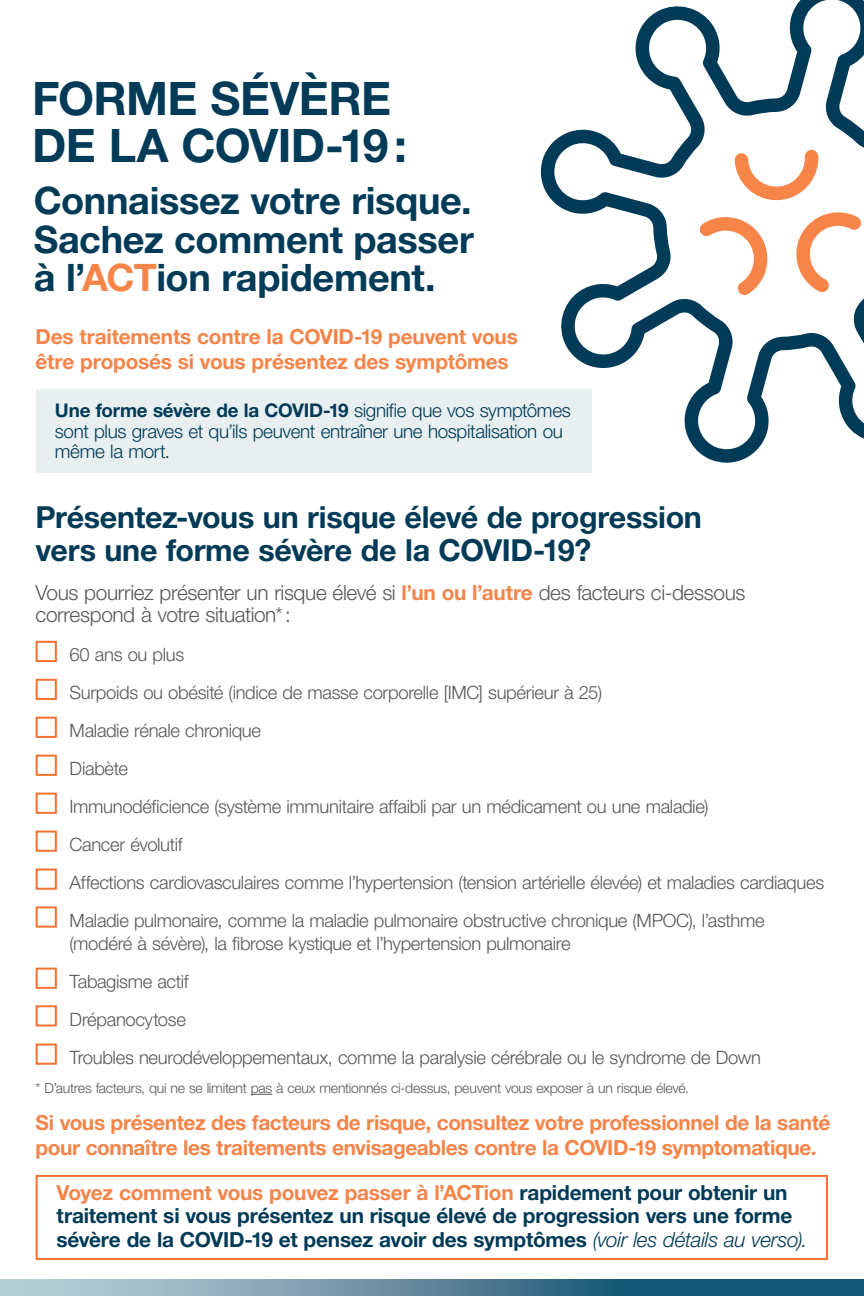
<style>
.page{position:relative;width:864px;height:1296px;background:#fff}
.page>*{position:absolute;margin:0;border:0;box-sizing:border-box;transform-origin:0 0}
.t1{font:700 46.2px/46.8px "Helvetica Neue LT Pro";letter-spacing:-.015em;color:#013b58}
.t2{font:700 38px/38.6px "Helvetica Neue LT Pro";letter-spacing:-.01em;color:#013b58;text-align:justify}
.t3{font:700 30.4px/33px "Helvetica Neue LT Pro";letter-spacing:-.01em;color:#013a57}
.t4{font:700 20.8px/25px "Helvetica Neue LT Pro";letter-spacing:-.015em;color:#f58449}
.t5{font:700 20.8px/23.6px "Helvetica Neue LT Pro";letter-spacing:-.01em;color:#013a57}
.t6{font:300 20.8px/21.6px "Helvetica Neue LT Pro";letter-spacing:-.02em;color:#57585a}
.t7{font:300 18.8px/20.8px "Helvetica Neue LT Pro";letter-spacing:-.02em;color:#013a57}
.t8{font:300 18.4px/23.2px "Helvetica Neue LT Pro";letter-spacing:-.02em;color:#57585a}
.t9{font:300 14px "Helvetica Neue LT Pro";letter-spacing:-.02em;color:#57585a}
.s1{color:#f58549}
.s2{font-weight:700}
.s3{font-weight:700;color:#f58449}
.s4{color:#f58449}
.s5{font-weight:300;font-style:italic}
</style>
<div class="page">
<svg style="left:541px;top:0;width:323px;height:463px"></svg>
<svg style="left:699px;top:211px;width:70px;height:84px"></svg>
<svg style="left:790px;top:206px;width:72px;height:86px"></svg>
<svg style="left:735px;top:150px;width:84px;height:50px"></svg>
<svg style="left:0;top:1280px;width:864px;height:16px;background:#5b889d"></svg>
<div style="left:36px;top:390px;width:556px;height:83px;background:#e7eff1"></div>
<svg style="left:251px;top:1094px;width:21px;height:1px"></svg>
<div style="left:36px;top:1175px;width:792px;height:85px;border:2px solid #f3722f"></div>
<div style="left:36px;top:641px;width:21px;height:21px;background:#fff;border:2px solid #f3722f"></div>
<div style="left:36px;top:679px;width:21px;height:21px;background:#fff;border:2px solid #f3722f"></div>
<div style="left:36px;top:717px;width:21px;height:21px;background:#fff;border:2px solid #f3722f"></div>
<div style="left:36px;top:755px;width:21px;height:21px;background:#fff;border:2px solid #f3722f"></div>
<div style="left:36px;top:793px;width:21px;height:21px;background:#fff;border:2px solid #f3722f"></div>
<div style="left:36px;top:831px;width:21px;height:21px;background:#fff;border:2px solid #f3722f"></div>
<div style="left:36px;top:869px;width:21px;height:21px;background:#fff;border:2px solid #f3722f"></div>
<div style="left:36px;top:906px;width:21px;height:22px;background:#fff;border:2px solid #f3722f"></div>
<div style="left:36px;top:968px;width:21px;height:21px;background:#fff;border:2px solid #f3722f"></div>
<div style="left:36px;top:1005px;width:21px;height:21px;background:#fff;border:2px solid #f3722f"></div>
<div style="left:36px;top:1044px;width:21px;height:21px;background:#fff;border:2px solid #f3722f"></div>
<p class="t1" style="left:32px;top:74px;width:376px">FORME SÉVÈRE<br>DE LA COVID-19:</p>
<p class="t2" style="left:34px;top:180px;width:442px">Connaissez votre risque.<br>Sachez comment passer à l’<span class="s1">ACT</span>ion rapidement.</p>
<p class="t4" style="left:36px;top:324px;width:484px">Des traitements contre la COVID-19 peuvent vous être proposés si vous présentez des symptômes</p>
<p class="t7" style="left:55px;top:400px;width:518px"><span class="s2">Une forme sévère de la COVID-19</span> signifie que vos symptômes sont plus graves et qu’ils peuvent entraîner une hospitalisation ou même la mort.</p>
<p class="t3" style="left:36px;top:500px;width:668px">Présentez-vous un risque élevé de progression vers une forme sévère de la COVID-19?</p>
<p class="t6" style="left:36px;top:581px;width:711px">Vous pourriez présenter un risque élevé si <span class="s3">l’un ou l’autre</span> des facteurs ci-dessous correspond à votre situation*:</p>
<p class="t8" style="left:70px;top:643px;width:116px">60 ans ou plus</p>
<p class="t8" style="left:70px;top:681px;width:534px">Surpoids ou obésité (indice de masse corporelle [IMC] supérieur à 25)</p>
<p class="t8" style="left:70px;top:719px;width:193px">Maladie rénale chronique</p>
<p class="t8" style="left:70px;top:757px;width:60px">Diabète</p>
<p class="t8" style="left:70px;top:795px;width:640px">Immunodéficience (système immunitaire affaibli par un médicament ou une maladie)</p>
<p class="t8" style="left:70px;top:833px;width:115px">Cancer évolutif</p>
<p class="t8" style="left:70px;top:871px;width:756px">Affections cardiovasculaires comme l’hypertension (tension artérielle élevée) et maladies cardiaques</p>
<p class="t8" style="left:70px;top:908px;width:697px">Maladie pulmonaire, comme la maladie pulmonaire obstructive chronique (MPOC), l’asthme (modéré à sévère), la fibrose kystique et l’hypertension pulmonaire</p>
<p class="t8" style="left:70px;top:970px;width:120px">Tabagisme actif</p>
<p class="t8" style="left:70px;top:1008px;width:118px">Drépanocytose</p>
<p class="t8" style="left:70px;top:1046px;width:693px">Troubles neurodéveloppementaux, comme la paralysie cérébrale ou le syndrome de Down</p>
<p class="t9" style="left:36px;top:1079px;width:655px">* D’autres facteurs, qui ne se limitent pas à ceux mentionnés ci-dessus, peuvent vous exposer à un risque élevé.</p>
<p class="t4" style="left:36px;top:1109px;width:796px">Si vous présentez des facteurs de risque, consultez votre professionnel de la santé pour connaître les traitements envisageables contre la COVID-19 symptomatique.</p>
<p class="t5" style="left:57px;top:1180px;width:752px"><span class="s4">Voyez comment vous pouvez passer à l’ACTion</span> rapidement pour obtenir un traitement si vous présentez un risque élevé de progression vers une forme sévère de la COVID-19 et pensez avoir des symptômes <span class="s5">(voir les détails au verso).</span></p>
</div>
